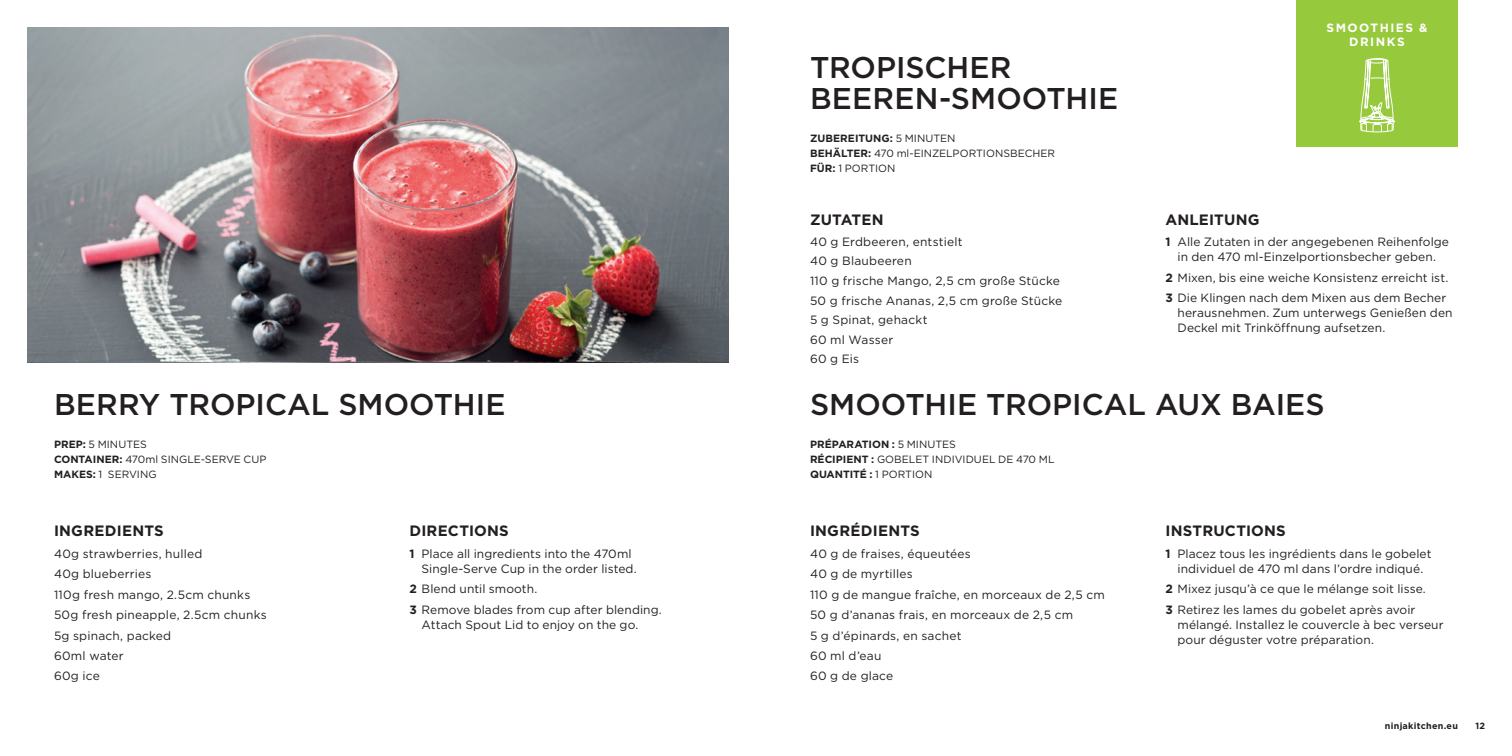
<style>
.page{position:relative;width:1512px;height:756px;background:#fff}
.page>*{position:absolute;margin:0;border:0;box-sizing:border-box;transform-origin:0 0}
.t1{font:500 30px/31.5px "Gotham";color:#231f20}
.t2{font:700 15px "Gotham";letter-spacing:.015em;color:#231f20}
.t3{font:12px/20.4px "Gotham";letter-spacing:.01em;color:#231f20}
.t4{font:700 12px/14.4px "Gotham";letter-spacing:.125em;color:#fff;text-align:center}
.t5{font:10.5px/15.3px "Gotham";letter-spacing:.005em;color:#231f20}
.t6{font:700 9px "Gotham";letter-spacing:.03em;color:#231f20}
.s1{font-weight:700}
</style>
<div class="page">
<div style="left:1296px;top:0;width:162px;height:147px;background:#97c93c"></div>
<svg style="left:1359px;top:58px;width:36px;height:75px"></svg>
<img style="left:27px;top:27px;width:702px;height:336px">
<h1 class="t1" style="left:54px;top:388px;width:453px">BERRY TROPICAL SMOOTHIE</h1>
<p class="t5" style="left:54px;top:436px;width:214px"><span class="s1">PREP:</span> 5 MINUTES<br><span class="s1">CONTAINER:</span> 470ml SINGLE-SERVE CUP<br><span class="s1">MAKES:</span> 1 SERVING</p>
<p class="t2" style="left:54px;top:521px;width:111px">INGREDIENTS</p>
<p class="t3" style="left:54px;top:543px;width:214px">40g strawberries, hulled<br>40g blueberries<br>110g fresh mango, 2.5cm chunks<br>50g fresh pineapple, 2.5cm chunks<br>5g spinach, packed<br>60ml water<br>60g ice</p>
<p class="t2" style="left:410px;top:521px;width:101px">DIRECTIONS</p>
<p class="t3" style="left:422px;top:546px;width:217px;line-height:15px;text-indent:-12px"><span class="s1">1</span> Place all ingredients into the 470ml<br>Single-Serve Cup in the order listed.</p>
<p class="t3" style="left:410px;top:579px;width:254px"><span class="s1">2</span> Blend until smooth.<br><span class="s1">3</span> Remove blades from cup after blending.</p>
<p class="t3" style="left:422px;top:614px;width:218px">Attach Spout Lid to enjoy on the go.</p>
<h1 class="t1" style="left:810px;top:51px;width:310px">TROPISCHER<br>BEEREN-SMOOTHIE</h1>
<p class="t5" style="left:810px;top:130px;width:247px"><span class="s1">ZUBEREITUNG:</span> 5 MINUTEN<br><span class="s1">BEHÄLTER:</span> 470 ml-EINZELPORTIONSBECHER<br><span class="s1">FÜR:</span> 1 PORTION</p>
<p class="t2" style="left:810px;top:209px;width:75px">ZUTATEN</p>
<p class="t3" style="left:810px;top:231px;width:254px;line-height:19.6px">40 g Erdbeeren, entstielt<br>40 g Blaubeeren<br>110 g frische Mango, 2,5 cm große Stücke<br>50 g frische Ananas, 2,5 cm große Stücke<br>5 g Spinat, gehackt<br>60 ml Wasser<br>60 g Eis</p>
<p class="t4" style="left:1327px;top:21px;width:102px">SMOOTHIES &amp;<br>DRINKS</p>
<p class="t2" style="left:1166px;top:209px;width:96px">ANLEITUNG</p>
<p class="t3" style="left:1166px;top:234px;width:285px;line-height:15px;text-align:center"><span class="s1">1</span> Alle Zutaten in der angegebenen Reihenfolge in den 470 ml-Einzelportionsbecher geben.</p>
<p class="t3" style="left:1166px;top:267px;width:284px"><span class="s1">2</span> Mixen, bis eine weiche Konsistenz erreicht ist.<br><span class="s1">3</span> Die Klingen nach dem Mixen aus dem Becher</p>
<p class="t3" style="left:1178px;top:305px;width:277px;line-height:15px">herausnehmen. Zum unterwegs Genießen den<br>Deckel mit Trinköffnung aufsetzen.</p>
<h1 class="t1" style="left:810px;top:388px;width:516px">SMOOTHIE TROPICAL AUX BAIES</h1>
<p class="t5" style="left:810px;top:436px;width:246px"><span class="s1">PRÉPARATION :</span> 5 MINUTES<br><span class="s1">RÉCIPIENT :</span> GOBELET INDIVIDUEL DE 470 ML<br><span class="s1">QUANTITÉ :</span> 1 PORTION</p>
<p class="t2" style="left:810px;top:521px;width:111px">INGRÉDIENTS</p>
<p class="t3" style="left:810px;top:543px;width:296px">40 g de fraises, équeutées<br>40 g de myrtilles<br>110 g de mangue fraîche, en morceaux de 2,5 cm<br>50 g d’ananas frais, en morceaux de 2,5 cm<br>5 g d’épinards, en sachet<br>60 ml d’eau<br>60 g de glace</p>
<p class="t2" style="left:1166px;top:521px;width:122px">INSTRUCTIONS</p>
<p class="t3" style="left:1166px;top:546px;width:268px;line-height:15px;text-align:center"><span class="s1">1</span> Placez tous les ingrédients dans le gobelet individuel de 470 ml dans l’ordre indiqué.</p>
<p class="t3" style="left:1166px;top:579px;width:262px"><span class="s1">2</span> Mixez jusqu’à ce que le mélange soit lisse.<br><span class="s1">3</span> Retirez les lames du gobelet après avoir</p>
<p class="t3" style="left:1178px;top:617px;width:268px;line-height:15px">mélangé. Installez le couvercle à bec verseur pour déguster votre préparation.</p>
<p class="t6" style="left:1385px;top:720px;width:75px">ninjakitchen.eu</p>
<p class="t6" style="left:1475px;top:720px;width:11px">12</p>
</div>
